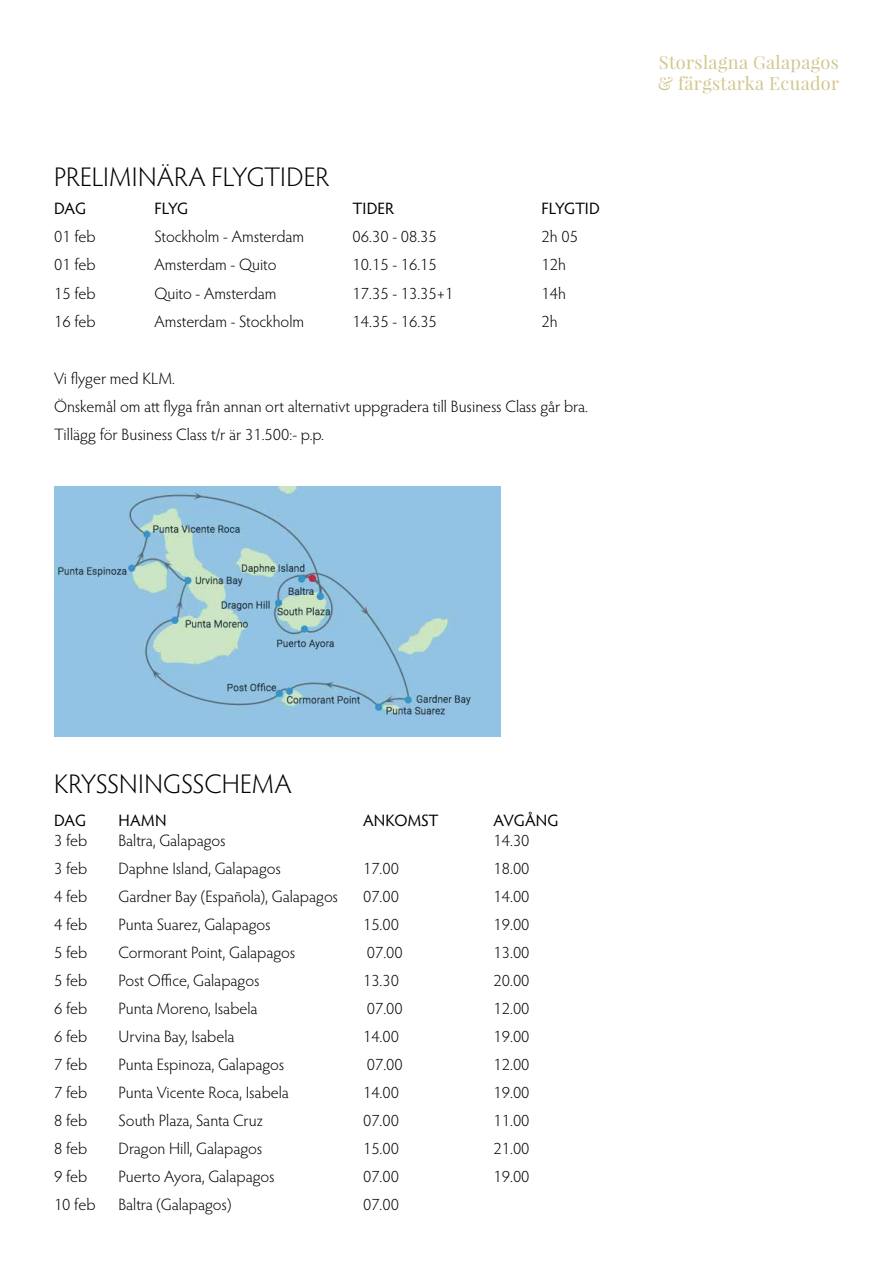
<style>
.page{position:relative;width:893px;height:1263px;background:#fff}
.page>*{position:absolute;margin:0;border:0;box-sizing:border-box;transform-origin:0 0}
.t1{font:300 27px "Hypatia Sans Pro";color:#000}
.t2{font:18.15px/21.8px "Playfair Display";letter-spacing:.02em;color:#d2c78f}
.t3{font:300 16.5px/28.3px "Hypatia Sans Pro";color:#000}
.t4{font:16.5px "Hypatia Sans Pro";letter-spacing:-.005em;color:#000}
</style>
<div class="page">
<img style="left:54px;top:487px;width:447px;height:249px">
<h1 class="t1" style="left:54px;top:159px;width:277px">PRELIMINÄRA FLYGTIDER</h1>
<p class="t4" style="left:54px;top:197px;width:34px">DAG</p>
<p class="t4" style="left:155px;top:197px;width:35px">FLYG</p>
<p class="t4" style="left:353px;top:197px;width:43px">TIDER</p>
<p class="t4" style="left:542px;top:197px;width:60px">FLYGTID</p>
<p class="t3" style="left:54px;top:222px;width:43px">01 feb</p>
<p class="t3" style="left:155px;top:222px;width:151px">Stockholm - Amsterdam</p>
<p class="t3" style="left:353px;top:222px;width:86px">06.30 - 08.35</p>
<p class="t3" style="left:542px;top:222px;width:38px">2h 05</p>
<p class="t3" style="left:54px;top:250px;width:43px">01 feb</p>
<p class="t3" style="left:155px;top:250px;width:123px">Amsterdam - Quito</p>
<p class="t3" style="left:353px;top:250px;width:86px">10.15 - 16.15</p>
<p class="t3" style="left:542px;top:250px;width:26px">12h</p>
<p class="t3" style="left:54px;top:279px;width:43px">15 feb</p>
<p class="t3" style="left:155px;top:279px;width:123px">Quito - Amsterdam</p>
<p class="t3" style="left:353px;top:279px;width:102px">17.35 - 13.35+1</p>
<p class="t3" style="left:542px;top:279px;width:26px">14h</p>
<p class="t3" style="left:54px;top:307px;width:43px">16 feb</p>
<p class="t3" style="left:155px;top:307px;width:151px">Amsterdam - Stockholm</p>
<p class="t3" style="left:353px;top:307px;width:86px">14.35 - 16.35</p>
<p class="t3" style="left:542px;top:307px;width:18px">2h</p>
<p class="t3" style="left:54px;top:363px;width:535px">Vi flyger med KLM.<br>Önskemål om att flyga från annan ort alternativt uppgradera till Business Class går bra.<br>Tillägg för Business Class t/r är 31.500:- p.p.</p>
<p class="t2" style="left:658px;top:51px;width:183px">Storslagna Galapagos &amp; färgstarka Ecuador</p>
<h1 class="t1" style="left:54px;top:766px;width:239px">KRYSSNINGSSCHEMA</h1>
<p class="t4" style="left:54px;top:809px;width:34px">DAG</p>
<p class="t4" style="left:118px;top:809px;width:50px">HAMN</p>
<p class="t4" style="left:363px;top:809px;width:77px">ANKOMST</p>
<p class="t4" style="left:493px;top:809px;width:66px">AVGÅNG</p>
<p class="t3" style="left:54px;top:825px;width:35px">3 feb</p>
<p class="t3" style="left:118px;top:825px;width:109px">Baltra, Galapagos</p>
<p class="t3" style="left:493px;top:825px;width:38px">14.30</p>
<p class="t3" style="left:54px;top:853px;width:35px">3 feb</p>
<p class="t3" style="left:118px;top:853px;width:164px">Daphne Island, Galapagos</p>
<p class="t3" style="left:363px;top:853px;width:38px">17.00</p>
<p class="t3" style="left:493px;top:853px;width:38px">18.00</p>
<p class="t3" style="left:54px;top:881px;width:35px">4 feb</p>
<p class="t3" style="left:118px;top:881px;width:221px">Gardner Bay (Española), Galapagos</p>
<p class="t3" style="left:363px;top:881px;width:38px">07.00</p>
<p class="t3" style="left:493px;top:881px;width:38px">14.00</p>
<p class="t3" style="left:54px;top:909px;width:35px">4 feb</p>
<p class="t3" style="left:118px;top:909px;width:154px">Punta Suarez, Galapagos</p>
<p class="t3" style="left:363px;top:909px;width:38px">15.00</p>
<p class="t3" style="left:493px;top:909px;width:38px">19.00</p>
<p class="t3" style="left:54px;top:937px;width:35px">5 feb</p>
<p class="t3" style="left:118px;top:937px;width:178px">Cormorant Point, Galapagos</p>
<p class="t3" style="left:367px;top:937px;width:38px">07.00</p>
<p class="t3" style="left:493px;top:937px;width:38px">13.00</p>
<p class="t3" style="left:54px;top:965px;width:35px">5 feb</p>
<p class="t3" style="left:118px;top:965px;width:143px">Post Office, Galapagos</p>
<p class="t3" style="left:363px;top:965px;width:38px">13.30</p>
<p class="t3" style="left:493px;top:965px;width:38px">20.00</p>
<p class="t3" style="left:54px;top:993px;width:35px">6 feb</p>
<p class="t3" style="left:118px;top:993px;width:141px">Punta Moreno, Isabela</p>
<p class="t3" style="left:367px;top:993px;width:38px">07.00</p>
<p class="t3" style="left:493px;top:993px;width:38px">12.00</p>
<p class="t3" style="left:54px;top:1021px;width:35px">6 feb</p>
<p class="t3" style="left:118px;top:1021px;width:118px">Urvina Bay, Isabela</p>
<p class="t3" style="left:363px;top:1021px;width:38px">14.00</p>
<p class="t3" style="left:493px;top:1021px;width:38px">19.00</p>
<p class="t3" style="left:54px;top:1049px;width:35px">7 feb</p>
<p class="t3" style="left:118px;top:1049px;width:167px">Punta Espinoza, Galapagos</p>
<p class="t3" style="left:367px;top:1049px;width:38px">07.00</p>
<p class="t3" style="left:493px;top:1049px;width:38px">12.00</p>
<p class="t3" style="left:54px;top:1077px;width:35px">7 feb</p>
<p class="t3" style="left:118px;top:1077px;width:172px">Punta Vicente Roca, Isabela</p>
<p class="t3" style="left:363px;top:1077px;width:38px">14.00</p>
<p class="t3" style="left:493px;top:1077px;width:38px">19.00</p>
<p class="t3" style="left:54px;top:1105px;width:35px">8 feb</p>
<p class="t3" style="left:118px;top:1105px;width:146px">South Plaza, Santa Cruz</p>
<p class="t3" style="left:363px;top:1105px;width:38px">07.00</p>
<p class="t3" style="left:493px;top:1105px;width:38px">11.00</p>
<p class="t3" style="left:54px;top:1133px;width:35px">8 feb</p>
<p class="t3" style="left:118px;top:1133px;width:145px">Dragon Hill, Galapagos</p>
<p class="t3" style="left:363px;top:1133px;width:38px">15.00</p>
<p class="t3" style="left:493px;top:1133px;width:38px">21.00</p>
<p class="t3" style="left:54px;top:1161px;width:35px">9 feb</p>
<p class="t3" style="left:118px;top:1161px;width:158px">Puerto Ayora, Galapagos</p>
<p class="t3" style="left:363px;top:1161px;width:38px">07.00</p>
<p class="t3" style="left:493px;top:1161px;width:38px">19.00</p>
<p class="t3" style="left:54px;top:1189px;width:43px">10 feb</p>
<p class="t3" style="left:118px;top:1189px;width:114px">Baltra (Galapagos)</p>
<p class="t3" style="left:363px;top:1189px;width:38px">07.00</p>
</div>
